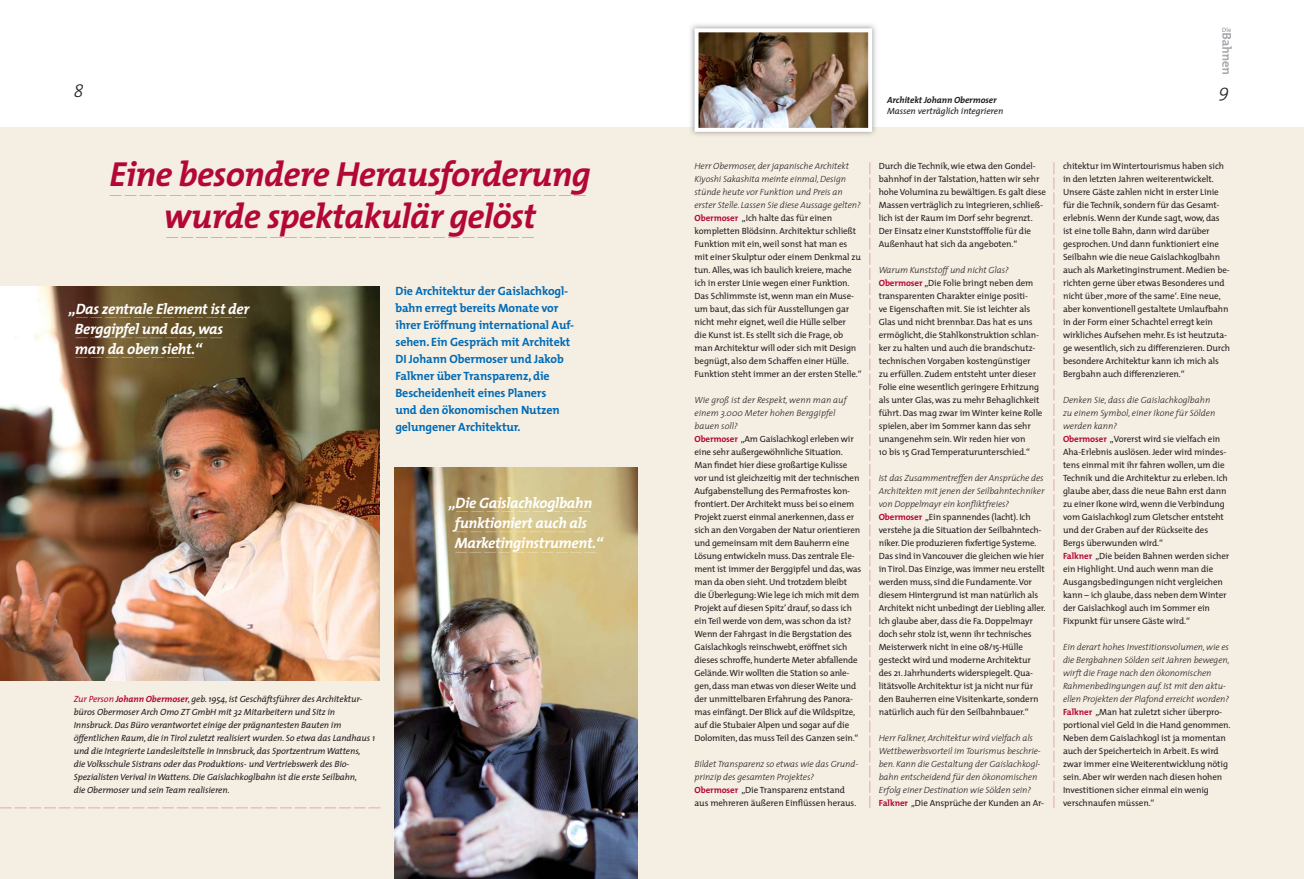
<style>
.page{position:relative;width:1304px;height:879px;background:#fff}
.page>*{position:absolute;margin:0;border:0;box-sizing:border-box;transform-origin:0 0}
.t1{font:italic 700 35px/42px "The Mix";letter-spacing:-.02em;color:#b30738;text-align:center}
.t2{font:italic 300 18px "The Mix";color:#231f20}
.t3{font:italic 700 15px/20px "The Mix";letter-spacing:-.02em;color:#fff}
.t4{font:700 12px/17px "The Mix";letter-spacing:-.01em;color:#006bb6}
.t5{font:9px/13px "The Mix";letter-spacing:-.01em;color:#231f20}
.t6{font:italic 9px/13px "The Mix";letter-spacing:-.01em;color:#231f20}
.t7{font:italic 300 9px/13px "The Mix";letter-spacing:-.01em;color:#231f20}
.t8{font:italic 700 9px "The Mix";letter-spacing:-.01em;color:#231f20}
.s1{color:#b30738}
.s2{font-weight:700;color:#b30738}
.s3{font-weight:300;font-style:italic}
.s4{font-weight:700;font-style:normal;color:#b30738}
.s5{font-weight:400;font-style:normal}
</style>
<div class="page">
<svg style="left:1222px;top:27px;width:10px;height:47px"></svg>
<div style="left:0;top:128px;width:1304px;height:751px;background:#f5eee3"></div>
<svg style="left:110px;top:195px;width:476px;height:1px"></svg>
<svg style="left:166px;top:237px;width:368px;height:1px"></svg>
<svg style="left:870px;top:162px;width:1px;height:646px"></svg>
<svg style="left:1054px;top:162px;width:1px;height:646px"></svg>
<img style="left:0;top:286px;width:380px;height:394px">
<img style="left:395px;top:468px;width:243px;height:411px">
<svg style="left:76px;top:317px;width:170px;height:1px"></svg>
<svg style="left:456px;top:511px;width:135px;height:1px"></svg>
<svg style="left:76px;top:338px;width:146px;height:1px"></svg>
<svg style="left:455px;top:532px;width:131px;height:1px"></svg>
<svg style="left:75px;top:357px;width:119px;height:1px"></svg>
<svg style="left:455px;top:552px;width:141px;height:1px"></svg>
<svg style="left:0;top:808px;width:380px;height:1px"></svg>
<img style="left:689px;top:24px;width:188px;height:111px">
<img style="left:694px;top:28px;width:178px;height:104px">
<h2 class="t2" style="left:74px;top:83px;width:11px">8</h2>
<h2 class="t2" style="left:1219px;top:83px;width:12px">9</h2>
<p class="t8" style="left:887px;top:96px;width:111px">Architekt Johann Obermoser</p>
<p class="t6" style="left:887px;top:105px;width:118px">Massen verträglich integrieren</p>
<h1 class="t1" style="left:110px;top:156px;width:482px">Eine besondere Herausforderung wurde spektakulär gelöst</h1>
<h3 class="t3" style="left:75px;top:300px;width:176px;text-indent:-6px">„Das zentrale Element ist der<br>Berggipfel und das, was man da oben sieht.“</h3>
<p class="t4" style="left:395px;top:283px;width:180px">Die Architektur der Gaislachkogl&shy;bahn erregt bereits Monate vor ihrer Eröffnung international Auf&shy;sehen. Ein Gespräch mit Architekt<br>DI Johann Obermoser und Jakob<br>Falkner über Transparenz, die<br>Bescheidenheit eines Planers<br>und den ökonomischen Nutzen gelungener Architektur.</p>
<h3 class="t3" style="left:455px;top:494px;width:150px;text-indent:-6px">„Die Gaislachkoglbahn funktioniert auch als<br>Marketinginstrument.“</h3>
<p class="t6" style="left:74px;top:693px;width:303px"><span class="s1">Zur Person</span> <span class="s2">Johann Obermoser</span>, geb. 1954, ist Geschäftsführer des Architektur&shy;büros Obermoser Arch Omo ZT GmbH mit 32 Mitarbeitern und Sitz in Innsbruck. Das Büro verantwortet einige der prägnantesten Bauten im öffentlichen Raum, die in Tirol zuletzt realisiert wurden. So etwa das Landhaus 1 und die Integrierte Landesleitstelle in Innsbruck, das Sportzentrum Wattens,<br>die Volksschule Sistrans oder das Produktions- und Vertriebswerk des Bio-Spezialisten Verival in Wattens. Die Gaislachkoglbahn ist die erste Seilbahn,<br>die Obermoser und sein Team realisieren.</p>
<p class="t5" style="left:694px;top:160px;width:169px"><span class="s3">Herr Obermoser, der japanische Architekt Kiyoshi Sakashita meinte einmal, Design stünde heute vor Funktion und Preis an erster Stelle. Lassen Sie diese Aussage gelten?<br></span><span class="s2">Obermoser</span> „Ich halte das für einen kompletten Blödsinn. Architektur schließt Funktion mit ein, weil sonst hat man es mit einer Skulptur oder einem Denkmal zu tun. Alles, was ich baulich kreiere, mache ich in erster Linie wegen einer Funktion.<br>Das Schlimmste ist, wenn man ein Muse&shy;um baut, das sich für Ausstellungen gar nicht mehr eignet, weil die Hülle selber<br>die Kunst ist. Es stellt sich die Frage, ob man Architektur will oder sich mit Design begnügt, also dem Schaffen einer Hülle.<br>Funktion steht immer an der ersten Stelle.“</p>
<p class="t5" style="left:694px;top:394px;width:168px"><span class="s3">Wie groß ist der Respekt, wenn man auf einem 3.000 Meter hohen Berggipfel bauen soll?<br></span><span class="s2">Obermoser</span> „Am Gaislachkogl erleben wir eine sehr außergewöhnliche Situation.<br>Man findet hier diese großartige Kulisse vor und ist gleichzeitig mit der technischen Aufgabenstellung des Permafrostes kon&shy;frontiert. Der Architekt muss bei so einem Projekt zuerst einmal anerkennen, dass er sich an den Vorgaben der Natur orientieren und gemeinsam mit dem Bauherrn eine Lösung entwickeln muss. Das zentrale Ele&shy;ment ist immer der Berggipfel und das, was man da oben sieht. Und trotzdem bleibt die Überlegung: Wie lege ich mich mit dem Projekt auf diesen Spitz’ drauf, so dass ich ein Teil werde von dem, was schon da ist?<br>Wenn der Fahrgast in die Bergstation des Gaislachkogls reinschwebt, eröffnet sich dieses schroffe, hunderte Meter abfallende Gelände. Wir wollten die Station so anle&shy;gen, dass man etwas von dieser Weite und der unmittelbaren Erfahrung des Panora&shy;mas einfängt. Der Blick auf die Wildspitze, auf die Stubaier Alpen und sogar auf die Dolomiten, das muss Teil des Ganzen sein.“</p>
<p class="t7" style="left:694px;top:758px;width:165px">Bildet Transparenz so etwas wie das Grund&shy;prinzip des gesamten Projektes?<br><span class="s4">Obermoser</span> <span class="s5">„Die Transparenz entstand aus mehreren äußeren Einflüssen heraus.</span></p>
<p class="t5" style="left:879px;top:160px;width:169px">Durch die Technik, wie etwa den Gondel&shy;bahnhof in der Talstation, hatten wir sehr hohe Volumina zu bewältigen. Es galt diese Massen verträglich zu integrieren, schließ&shy;lich ist der Raum im Dorf sehr begrenzt.<br>Der Einsatz einer Kunststofffolie für die Außenhaut hat sich da angeboten.“</p>
<p class="t5" style="left:879px;top:264px;width:165px"><span class="s3">Warum Kunststoff und nicht Glas?<br></span><span class="s2">Obermoser</span> „Die Folie bringt neben dem transparenten Charakter einige positi-<br>ve Eigenschaften mit. Sie ist leichter als Glas und nicht brennbar. Das hat es uns ermöglicht, die Stahlkonstruktion schlan&shy;ker zu halten und auch die brandschutz&shy;technischen Vorgaben kostengünstiger<br>zu erfüllen. Zudem entsteht unter dieser Folie eine wesentlich geringere Erhitzung als unter Glas, was zu mehr Behaglichkeit führt. Das mag zwar im Winter keine Rolle spielen, aber im Sommer kann das sehr unangenehm sein. Wir reden hier von<br>10 bis 15 Grad Temperaturunterschied.“</p>
<p class="t5" style="left:879px;top:472px;width:168px"><span class="s3">Ist das Zusammentreffen der Ansprüche des Architekten mit jenen der Seilbahntechniker von Doppelmayr ein konfliktfreies?<br></span><span class="s2">Obermoser</span> „Ein spannendes (lacht). Ich verstehe ja die Situation der Seilbahntech&shy;niker. Die produzieren fixfertige Systeme.<br>Das sind in Vancouver die gleichen wie hier in Tirol. Das Einzige, was immer neu erstellt werden muss, sind die Fundamente. Vor diesem Hintergrund ist man natürlich als Architekt nicht unbedingt der Liebling aller.<br>Ich glaube aber, dass die Fa. Doppelmayr doch sehr stolz ist, wenn ihr technisches Meisterwerk nicht in eine 08/15-Hülle gesteckt wird und moderne Architektur des 21. Jahrhunderts widerspiegelt. Qua&shy;litätsvolle Architektur ist ja nicht nur für den Bauherren eine Visitenkarte, sondern natürlich auch für den Seilbahnbauer.“</p>
<p class="t7" style="left:879px;top:732px;width:167px">Herr Falkner, Architektur wird vielfach als Wettbewerbsvorteil im Tourismus beschrie&shy;ben. Kann die Gestaltung der Gaislachkogl&shy;bahn entscheidend für den ökonomischen Erfolg einer Destination wie Sölden sein?<br><span class="s4">Falkner</span> <span class="s5">„Die Ansprüche der Kunden an Ar-</span></p>
<p class="t5" style="left:1063px;top:160px;width:169px">chitektur im Wintertourismus haben sich in den letzten Jahren weiterentwickelt.<br>Unsere Gäste zahlen nicht in erster Linie für die Technik, sondern für das Gesamt&shy;erlebnis. Wenn der Kunde sagt, wow, das ist eine tolle Bahn, dann wird darüber gesprochen. Und dann funktioniert eine Seilbahn wie die neue Gaislachkoglbahn auch als Marketinginstrument. Medien be&shy;richten gerne über etwas Besonderes und nicht über ‚more of the same‘. Eine neue, aber konventionell gestaltete Umlaufbahn in der Form einer Schachtel erregt kein wirkliches Aufsehen mehr. Es ist heutzuta&shy;ge wesentlich, sich zu differenzieren. Durch besondere Architektur kann ich mich als Bergbahn auch differenzieren.“</p>
<p class="t5" style="left:1063px;top:394px;width:168px"><span class="s3">Denken Sie, dass die Gaislachkoglbahn<br>zu einem Symbol, einer Ikone für Sölden werden kann?<br></span><span class="s2">Obermoser</span> „Vorerst wird sie vielfach ein Aha-Erlebnis auslösen. Jeder wird mindes&shy;tens einmal mit ihr fahren wollen, um die Technik und die Architektur zu erleben. Ich glaube aber, dass die neue Bahn erst dann zu einer Ikone wird, wenn die Verbindung vom Gaislachkogl zum Gletscher entsteht und der Graben auf der Rückseite des Bergs überwunden wird.“<br><span class="s2">Falkner</span> „Die beiden Bahnen werden sicher ein Highlight. Und auch wenn man die Ausgangsbedingungen nicht vergleichen kann – ich glaube, dass neben dem Winter der Gaislachkogl auch im Sommer ein Fixpunkt für unsere Gäste wird.“</p>
<p class="t5" style="left:1063px;top:641px;width:169px"><span class="s3">Ein derart hohes Investitionsvolumen, wie es die Bergbahnen Sölden seit Jahren bewegen, wirft die Frage nach den ökonomischen Rahmenbedingungen auf. Ist mit den aktu&shy;ellen Projekten der Plafond erreicht worden?<br></span><span class="s2">Falkner</span> „Man hat zuletzt sicher überpro&shy;portional viel Geld in die Hand genommen.<br>Neben dem Gaislachkogl ist ja momentan auch der Speicherteich in Arbeit. Es wird zwar immer eine Weiterentwicklung nötig sein. Aber wir werden nach diesen hohen Investitionen sicher einmal ein wenig verschnaufen müssen.“</p>
</div>
